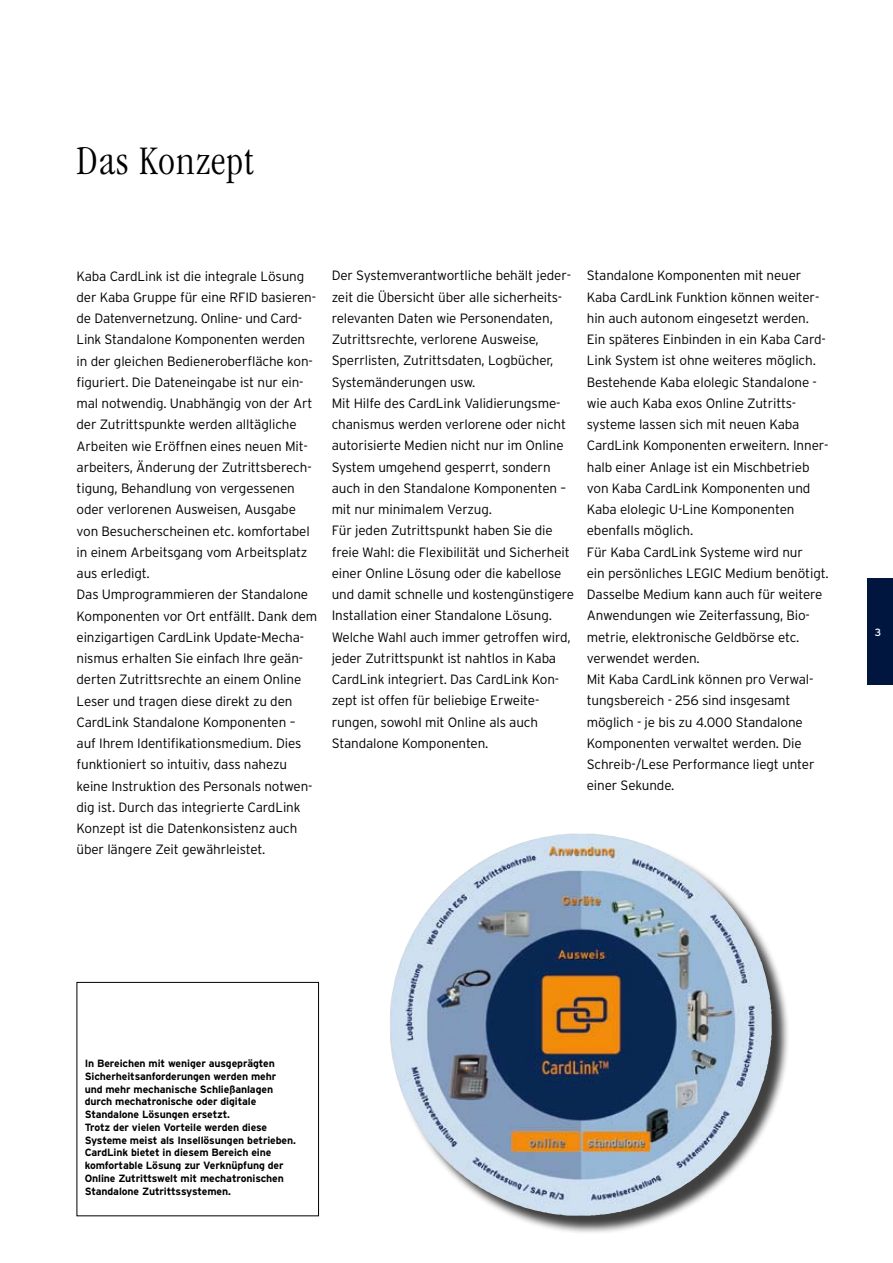
<style>
.page{position:relative;width:893px;height:1263px;background:#fff}
.page>*{position:absolute;margin:0;border:0;box-sizing:border-box;transform-origin:0 0}
.t1{font:300 condensed 42px "ITC Garamond Std";letter-spacing:.03em;color:#000}
.t2{font:300 13.5px/21.3px "Interstate";letter-spacing:-.01em;color:#000}
.t3{font:700 10.5px/12.8px "Interstate";letter-spacing:-.01em;color:#000}
.t4{font:10.5px "Interstate";color:#fff}
</style>
<div class="page">
<div style="left:867px;top:578px;width:26px;height:107px;background:#00163e"></div>
<div style="left:392px;top:836px;width:398px;height:398px;background:#000;opacity:.75"></div>
<img style="left:390px;top:833px;width:180px;height:293px">
<div style="left:77px;top:982px;width:242px;height:234px;border:1px solid #000"></div>
<h1 class="t1" style="left:77px;top:138px;width:179px">Das Konzept</h1>
<p class="t2" style="left:332px;top:265px;width:244px">Der Systemverantwortliche behält jeder&shy;zeit die Übersicht über alle sicherheits&shy;relevanten Daten wie Personendaten, Zutrittsrechte, verlorene Ausweise, Sperrlisten, Zutrittsdaten, Logbücher, Systemänderungen usw.<br>Mit Hilfe des CardLink Validierungsme&shy;chanismus werden verlorene oder nicht autorisierte Medien nicht nur im Online System umgehend gesperrt, sondern auch in den Standalone Komponenten – mit nur minimalem Verzug.<br>Für jeden Zutrittspunkt haben Sie die freie Wahl: die Flexibilität und Sicherheit einer Online Lösung oder die kabellose und damit schnelle und kostengünstigere Installation einer Standalone Lösung.<br>Welche Wahl auch immer getroffen wird, jeder Zutrittspunkt ist nahtlos in Kaba CardLink integriert. Das CardLink Kon&shy;zept ist offen für beliebige Erweite&shy;rungen, sowohl mit Online als auch Standalone Komponenten.</p>
<p class="t2" style="left:77px;top:265px;width:242px">Kaba CardLink ist die integrale Lösung der Kaba Gruppe für eine RFID basieren&shy;de Datenvernetzung. Online- und Card-Link Standalone Komponenten werden in der gleichen Bedieneroberfläche kon&shy;figuriert. Die Dateneingabe ist nur ein&shy;mal notwendig. Unabhängig von der Art der Zutrittspunkte werden alltägliche Arbeiten wie Eröffnen eines neuen Mit&shy;arbeiters, Änderung der Zutrittsberech&shy;tigung, Behandlung von vergessenen oder verlorenen Ausweisen, Ausgabe von Besucherscheinen etc. komfortabel in einem Arbeitsgang vom Arbeitsplatz aus erledigt.<br>Das Umprogrammieren der Standalone Komponenten vor Ort entfällt. Dank dem einzigartigen CardLink Update-Mecha&shy;nismus erhalten Sie einfach Ihre geän&shy;derten Zutrittsrechte an einem Online Leser und tragen diese direkt zu den CardLink Standalone Komponenten – auf Ihrem Identifikationsmedium. Dies funktioniert so intuitiv, dass nahezu keine Instruktion des Personals notwen&shy;dig ist. Durch das integrierte CardLink Konzept ist die Datenkonsistenz auch über längere Zeit gewährleistet.</p>
<p class="t2" style="left:587px;top:265px;width:244px">Standalone Komponenten mit neuer Kaba CardLink Funktion können weiter&shy;hin auch autonom eingesetzt werden.<br>Ein späteres Einbinden in ein Kaba Card-Link System ist ohne weiteres möglich.<br>Bestehende Kaba elolegic Standalone - wie auch Kaba exos Online Zutritts&shy;systeme lassen sich mit neuen Kaba CardLink Komponenten erweitern. Inner&shy;halb einer Anlage ist ein Mischbetrieb von Kaba CardLink Komponenten und Kaba elolegic U-Line Komponenten ebenfalls möglich.<br>Für Kaba CardLink Systeme wird nur<br>ein persönliches LEGIC Medium benötigt.<br>Dasselbe Medium kann auch für weitere Anwendungen wie Zeiterfassung, Bio&shy;metrie, elektronische Geldbörse etc. verwendet werden.<br>Mit Kaba CardLink können pro Verwal&shy;tungsbereich - 256 sind insgesamt möglich - je bis zu 4.000 Standalone Komponenten verwaltet werden. Die Schreib-/Lese Performance liegt unter einer Sekunde.</p>
<p class="t4" style="left:875px;top:626px;width:8px">3</p>
<p class="t3" style="left:85px;top:1057px;width:213px">In Bereichen mit weniger ausgeprägten Sicherheitsanforderungen werden mehr und mehr mechanische Schließanlagen durch mechatronische oder digitale Standalone Lösungen ersetzt.<br>Trotz der vielen Vorteile werden diese Systeme meist als Insellösungen betrieben.<br>CardLink bietet in diesem Bereich eine komfortable Lösung zur Verknüpfung der Online Zutrittswelt mit mechatronischen Standalone Zutrittssystemen.</p>
</div>
